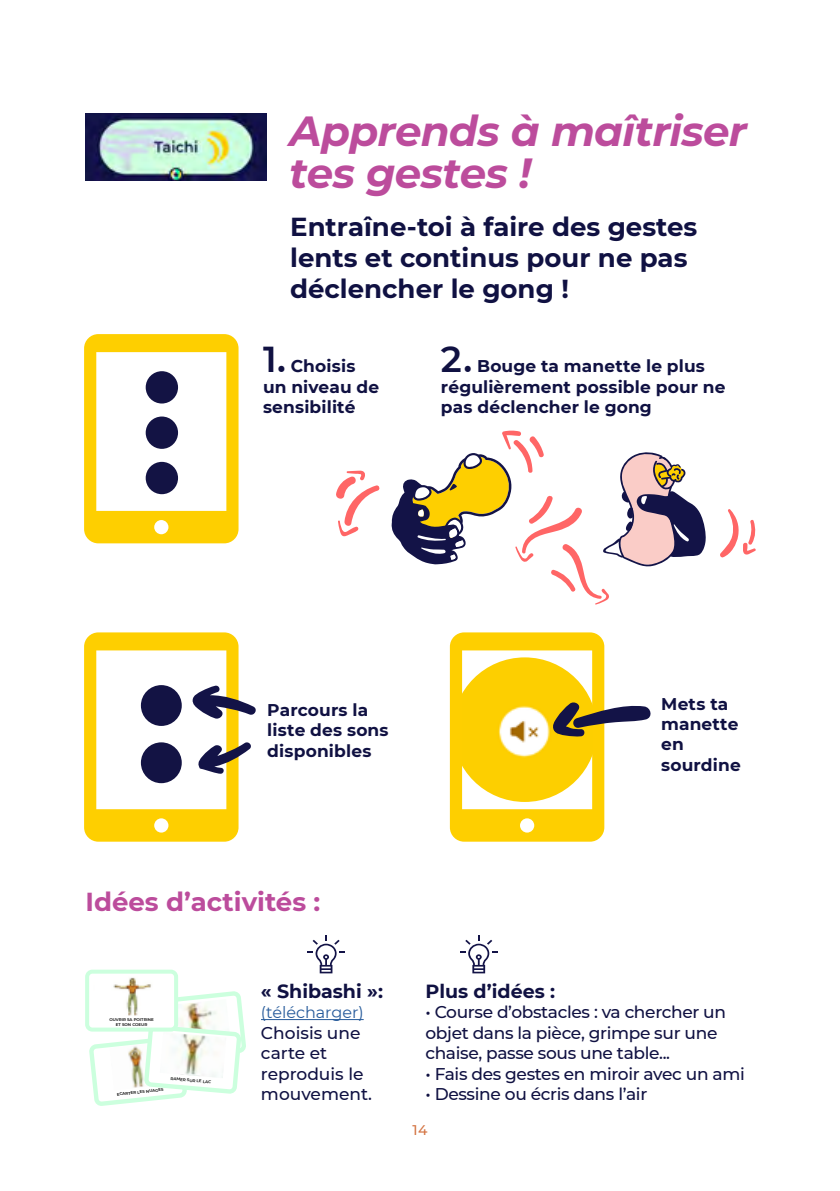
<style>
.page{position:relative;width:840px;height:1191px;background:#fff}
.page>*{position:absolute;margin:0;border:0;box-sizing:border-box;transform-origin:0 0}
.t1{font:italic 700 42px/42px "Montserrat";letter-spacing:-.015em;color:#bc4c9c}
.t2{font:700 26px/31.2px "Montserrat";color:#101142}
.t3{font:700 26px "Montserrat";color:#bc4c9c}
.t4{font:700 19px "Montserrat";color:#101142}
.t5{font:700 17px/20.4px "Montserrat";letter-spacing:.01em;color:#101142}
.t6{font:500 17px/20.4px "Montserrat";letter-spacing:-.02em;color:#101142}
.t7{font:500 17px/20.4px "Montserrat";color:#101142}
.t8{font:16px "Montserrat";color:#275b9b}
.t9{font:500 14px "Montserrat";color:#d47544}
.t10{font:600 4px/4.8px "Montserrat";color:#000;text-align:center}
.s1{font-weight:600;font-size:36px}
</style>
<div class="page">
<img style="left:85px;top:114px;width:181px;height:66px">
<svg style="left:336px;top:470px;width:44px;height:67px"></svg>
<svg style="left:391px;top:430px;width:365px;height:175px"></svg>
<svg style="left:84px;top:632px;width:172px;height:209px"></svg>
<svg style="left:449px;top:632px;width:202px;height:209px"></svg>
<svg style="left:84px;top:334px;width:154px;height:209px"></svg>
<div style="left:146px;top:371px;width:32px;height:32px;background:#131344;border-radius:50%"></div>
<div style="left:146px;top:462px;width:32px;height:32px;background:#131344;border-radius:50%"></div>
<div style="left:146px;top:416px;width:32px;height:33px;background:#131344;border-radius:50%"></div>
<svg style="left:307px;top:935px;width:37px;height:38px"></svg>
<svg style="left:460px;top:935px;width:37px;height:38px"></svg>
<hr style="left:261px;top:1019px;width:102px;height:1px;background:#275b9b">
<svg style="left:91px;top:993px;width:155px;height:113px"></svg>
<img style="left:160px;top:1032px;width:66px;height:46px">
<div style="left:87px;top:971px;width:89px;height:58px;background:#fff;border-radius:5px"></div>
<div style="left:85px;top:969px;width:93px;height:62px;border:4px solid #ccffde;border-radius:5px"></div>
<img style="left:113px;top:977px;width:38px;height:38px">
<h1 class="t1" style="left:289px;top:108px;width:459px">Apprends à maîtriser tes gestes !</h1>
<h2 class="t2" style="left:290px;top:210px;width:408px">Entraîne-toi à faire des gestes lents et continus pour ne pas déclencher le gong !</h2>
<p class="t5" style="left:263px;top:355px;width:118px"><span class="s1">1.</span> Choisis un niveau de sensibilité</p>
<p class="t5" style="left:440px;top:355px;width:286px"><span class="s1">2.</span> Bouge ta manette le plus régulièrement possible pour ne pas déclencher le gong</p>
<p class="t5" style="left:267px;top:698px;width:123px">Parcours la liste des sons disponibles</p>
<p class="t5" style="left:660px;top:692px;width:81px">Mets ta manette en sourdine</p>
<h2 class="t3" style="left:85px;top:882px;width:236px">Idées d’activités :</h2>
<p class="t10" style="left:109px;top:1017px;width:46px">OUVRIR SA POITRINE<br>ET SON COEUR</p>
<p class="t10" style="left:171px;top:1076px;width:42px;rotate:5deg">RAMER SUR LE LAC</p>
<p class="t10" style="left:117px;top:1091px;width:48px;rotate:-6deg">ECARTER LES NUAGES</p>
<p class="t4" style="left:261px;top:977px;width:123px">« Shibashi »:</p>
<p class="t8" style="left:261px;top:1001px;width:104px">(télécharger)</p>
<p class="t7" style="left:261px;top:1021px;width:113px">Choisis une carte et reproduis le mouvement.</p>
<p class="t4" style="left:425px;top:977px;width:131px">Plus d’idées :</p>
<p class="t6" style="left:425px;top:1001px;width:302px">• Course d’obstacles : va chercher un objet dans la pièce, grimpe sur une chaise, passe sous une table...</p>
<p class="t6" style="left:425px;top:1062px;width:321px">• Fais des gestes en miroir avec un ami</p>
<p class="t6" style="left:425px;top:1083px;width:223px">• Dessine ou écris dans l’air</p>
<p class="t9" style="left:412px;top:1119px;width:16px">14</p>
</div>
